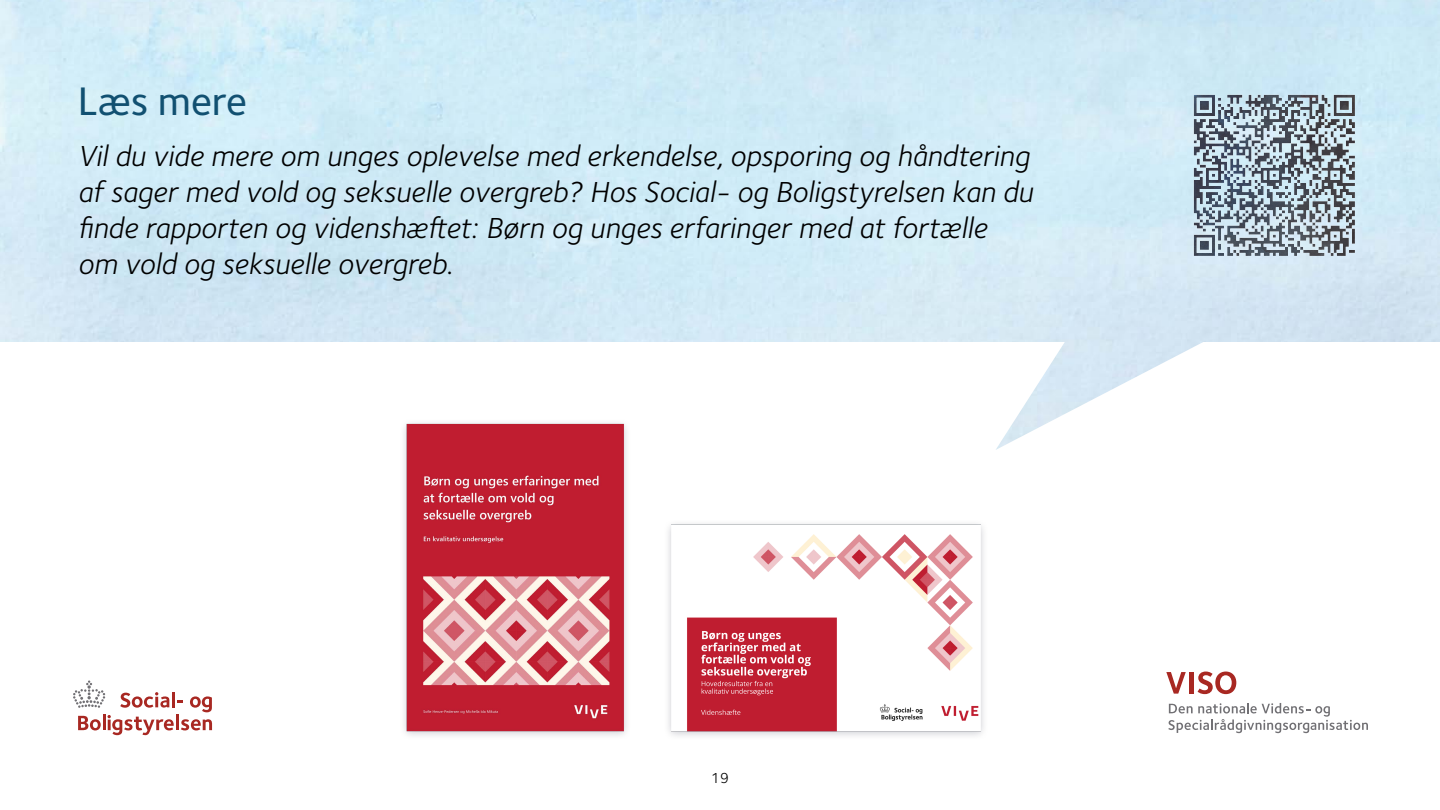
<style>
.page{position:relative;width:1440px;height:810px;background:#fff}
.page>*{position:absolute;margin:0;border:0;box-sizing:border-box;transform-origin:0 0}
.t1{font:500 41.25px "Foundry Sterling";color:#115071}
.t2{font:italic 30px/36px "Foundry Sterling";color:#000}
.t3{font:15px "Foundry Sterling";color:#000}
</style>
<div class="page">
<img style="left:402px;top:420px;width:227px;height:316px">
<img style="left:668px;top:523px;width:316px;height:213px">
<img style="left:1190px;top:91px;width:168px;height:168px">
<svg style="left:73px;top:680px;width:32px;height:28px"></svg>
<svg style="left:120px;top:692px;width:49px;height:16px"></svg>
<hr style="left:172px;top:692px;width:3px;height:15px;background:#a82822">
<svg style="left:177px;top:700px;width:6px;height:3px"></svg>
<svg style="left:190px;top:696px;width:22px;height:16px"></svg>
<svg style="left:78px;top:715px;width:96px;height:20px"></svg>
<hr style="left:176px;top:715px;width:3px;height:15px;background:#a82822">
<svg style="left:181px;top:719px;width:31px;height:11px"></svg>
<svg style="left:1166px;top:672px;width:20px;height:22px"></svg>
<div style="left:1189px;top:672px;width:5px;height:22px;background:#a82822"></div>
<svg style="left:1198px;top:672px;width:38px;height:22px"></svg>
<svg style="left:1168px;top:703px;width:200px;height:30px"></svg>
<h2 class="t1" style="left:78px;top:77px;width:171px">Læs mere</h2>
<h3 class="t2" style="left:78px;top:137px;width:957px">Vil du vide mere om unges oplevelse med erkendelse, opsporing og håndtering af sager med vold og seksuelle overgreb? Hos Social- og Boligstyrelsen kan du finde rapporten og videnshæftet: Børn og unges erfaringer med at fortælle om vold og seksuelle overgreb.</h3>
<p class="t3" style="left:711px;top:769px;width:19px">19</p>
</div>
